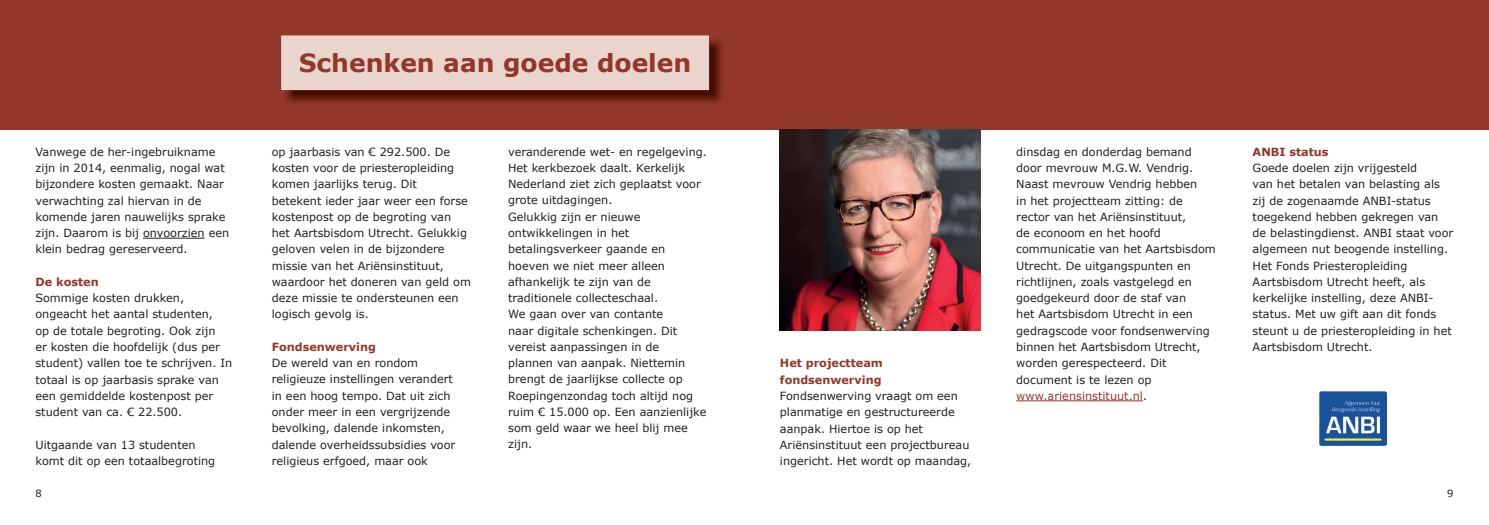
<style>
.page{position:relative;width:1489px;height:525px;background:#fff}
.page>*{position:absolute;margin:0;border:0;box-sizing:border-box;transform-origin:0 0}
.t1{font:700 25px "Verdana";color:#93372a}
.t2{font:11.25px/16.2px "Verdana";color:#231f20}
.t3{font:700 11.25px/16.2px "Verdana";color:#93372a}
.t4{font:10px "Verdana";color:#231f20}
.s1{color:#93372a}
</style>
<div class="page">
<div style="left:0;top:0;width:1488px;height:129px;background:#93372a"></div>
<hr style="left:1016px;top:400px;width:126px;height:1px;background:#93372a">
<hr style="left:143px;top:238px;width:62px;height:1px;background:#231f20">
<img style="left:1319px;top:392px;width:67px;height:53px">
<img style="left:780px;top:129px;width:200px;height:201px">
<img style="left:283px;top:40px;width:439px;height:63px">
<div style="left:281px;top:35px;width:428px;height:55px;background:#e9d5cc"></div>
<div style="left:300px;top:53px;width:389px;height:24px;background:#e9d5cc"></div>
<p class="t2" style="left:35px;top:143px;width:195px">Vanwege de her-ingebruikname zijn in 2014, eenmalig, nogal wat bijzondere kosten gemaakt. Naar verwachting zal hiervan in de komende jaren nauwelijks sprake zijn. Daarom is bij onvoorzien een klein bedrag gereserveerd.</p>
<p class="t3" style="left:35px;top:273px;width:65px">De kosten</p>
<p class="t2" style="left:35px;top:290px;width:198px">Sommige kosten drukken, ongeacht het aantal studenten,<br>op de totale begroting. Ook zijn<br>er kosten die hoofdelijk (dus per student) vallen toe te schrijven. In totaal is op jaarbasis sprake van een gemiddelde kostenpost per student van ca. € 22.500.</p>
<p class="t2" style="left:35px;top:436px;width:181px">Uitgaande van 13 studenten komt dit op een totaalbegroting</p>
<h1 class="t1" style="left:299px;top:45px;width:394px">Schenken aan goede doelen</h1>
<p class="t2" style="left:272px;top:143px;width:201px">op jaarbasis van € 292.500. De kosten voor de priesteropleiding komen jaarlijks terug. Dit<br>betekent ieder jaar weer een forse kostenpost op de begroting van het Aartsbisdom Utrecht. Gelukkig geloven velen in de bijzondere missie van het Ariënsinstituut, waardoor het doneren van geld om deze missie te ondersteunen een logisch gevolg is.</p>
<p class="t3" style="left:272px;top:338px;width:106px">Fondsenwerving</p>
<p class="t2" style="left:272px;top:354px;width:185px">De wereld van en rondom religieuze instellingen verandert in een hoog tempo. Dat uit zich onder meer in een vergrijzende bevolking, dalende inkomsten, dalende overheidssubsidies voor religieus erfgoed, maar ook</p>
<p class="t2" style="left:508px;top:143px;width:200px">veranderende wet- en regelgeving.<br>Het kerkbezoek daalt. Kerkelijk<br>Nederland ziet zich geplaatst voor grote uitdagingen.<br>Gelukkig zijn er nieuwe ontwikkelingen in het betalingsverkeer gaande en hoeven we niet meer alleen afhankelijk te zijn van de traditionele collecteschaal.<br>We gaan over van contante<br>naar digitale schenkingen. Dit vereist aanpassingen in de plannen van aanpak. Niettemin brengt de jaarlijkse collecte op<br>Roepingenzondag toch altijd nog ruim € 15.000 op. Een aanzienlijke som geld waar we heel blij mee zijn.</p>
<p class="t3" style="left:780px;top:355px;width:104px">Het projectteam fondsenwerving</p>
<p class="t2" style="left:780px;top:387px;width:193px">Fondsenwerving vraagt om een planmatige en gestructureerde aanpak. Hiertoe is op het<br>Ariënsinstituut een projectbureau ingericht. Het wordt op maandag,</p>
<p class="t2" style="left:1016px;top:143px;width:201px">dinsdag en donderdag bemand door mevrouw M.G.W. Vendrig.<br>Naast mevrouw Vendrig hebben<br>in het projectteam zitting: de rector van het Ariënsinstituut,<br>de econoom en het hoofd communicatie van het Aartsbisdom<br>Utrecht. De uitgangspunten en richtlijnen, zoals vastgelegd en goedgekeurd door de staf van<br>het Aartsbisdom Utrecht in een gedragscode voor fondsenwerving binnen het Aartsbisdom Utrecht, worden gerespecteerd. Dit document is te lezen op <span class="s1">www.ariensinstituut.nl</span>.</p>
<p class="t3" style="left:1252px;top:143px;width:77px">ANBI status</p>
<p class="t2" style="left:1252px;top:159px;width:202px">Goede doelen zijn vrijgesteld<br>van het betalen van belasting als zij de zogenaamde ANBI-status toegekend hebben gekregen van de belastingdienst. ANBI staat voor algemeen nut beogende instelling.<br>Het Fonds Priesteropleiding<br>Aartsbisdom Utrecht heeft, als kerkelijke instelling, deze ANBI&shy;status. Met uw gift aan dit fonds steunt u de priesteropleiding in het<br>Aartsbisdom Utrecht.</p>
<p class="t4" style="left:35px;top:486px;width:8px">8</p>
<p class="t4" style="left:1446px;top:486px;width:8px">9</p>
</div>
